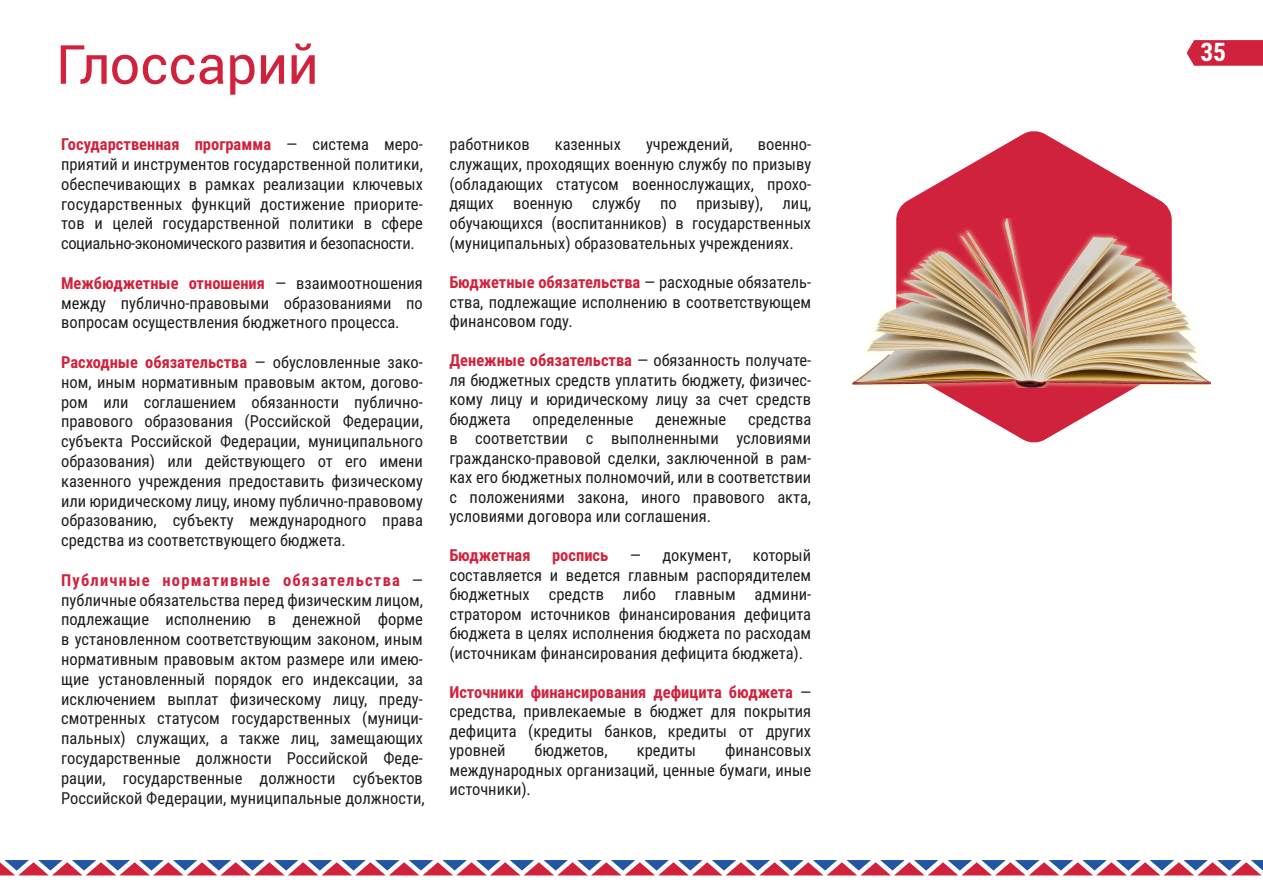
<style>
.page{position:relative;width:1263px;height:893px;background:#fff}
.page>*{position:absolute;margin:0;border:0;box-sizing:border-box;transform-origin:0 0}
.t1{font:54px "Roboto";color:#d0223c}
.t2{font:700 25.5px "Roboto Condensed";color:#fff}
.t3{font:16.5px/19.8px "Roboto Condensed";color:#1d1d1b;text-align:justify}
.t4{font:700 16.5px "Roboto Condensed";color:#d0223c}
.s1{font-weight:700;color:#d0223c}
</style>
<div class="page">
<svg style="left:0;top:860px;width:1263px;height:15px"></svg>
<svg style="left:1187px;top:40px;width:76px;height:26px;background:#d22e47"></svg>
<svg style="left:896px;top:131px;width:276px;height:312px"></svg>
<img style="left:852px;top:218px;width:359px;height:169px">
<h1 class="t1" style="left:56px;top:27px;width:263px">Глоссарий</h1>
<p class="t3" style="left:61px;top:134px;width:363px"><span class="s1">Государственная программа</span> — система меро&shy;приятий и инструментов государственной политики, обеспечивающих в рамках реализации ключевых государственных функций достижение приорите&shy;тов и целей государственной политики в сфере социально-экономического развития и безопасности.</p>
<p class="t3" style="left:61px;top:272px;width:363px"><span class="s1">Межбюджетные отношения</span> — взаимоотношения между публично-правовыми образованиями по вопросам осуществления бюджетного процесса.</p>
<p class="t3" style="left:61px;top:352px;width:363px"><span class="s1">Расходные обязательства</span> — обусловленные зако&shy;ном, иным нормативным правовым актом, догово&shy;ром или соглашением обязанности публично&shy;правового образования (Российской Федерации, субъекта Российской Федерации, муниципального образования) или действующего от его имени казенного учреждения предоставить физическому или юридическому лицу, иному публично-правовому образованию, субъекту международного права средства из соответствующего бюджета.</p>
<p class="t3" style="left:61px;top:569px;width:365px"><span class="s1">Публичные нормативные обязательства</span> — публичные обязательства перед физическим лицом, подлежащие исполнению в денежной форме в установленном соответствующим законом, иным нормативным правовым актом размере или имею&shy;щие установленный порядок его индексации, за исключением выплат физическому лицу, преду&shy;смотренных статусом государственных (муници&shy;пальных) служащих, а также лиц, замещающих государственные должности Российской Феде&shy;рации, государственные должности субъектов Российской Федерации, муниципальные должности,</p>
<p class="t3" style="left:449px;top:134px;width:82px">работников</p>
<p class="t3" style="left:555px;top:134px;width:68px">казенных</p>
<p class="t3" style="left:646px;top:134px;width:88px">учреждений,</p>
<p class="t3" style="left:449px;top:134px;width:363px;text-indent:308px">военно&shy;служащих, проходящих военную службу по призыву (обладающих статусом военнослужащих, прохо&shy;дящих военную службу по призыву), лиц, обучающихся (воспитанников) в государственных (муниципальных) образовательных учреждениях.</p>
<p class="t3" style="left:449px;top:272px;width:363px"><span class="s1">Бюджетные обязательства</span> — расходные обязатель&shy;ства, подлежащие исполнению в соответствующем финансовом году.</p>
<p class="t3" style="left:449px;top:350px;width:363px"><span class="s1">Денежные обязательства</span> — обязанность получате&shy;ля бюджетных средств уплатить бюджету, физичес&shy;кому лицу и юридическому лицу за счет средств бюджета</p>
<p class="t3" style="left:449px;top:409px;width:363px;text-indent:299px">средства в соответствии с выполненными условиями гражданско-правовой сделки, заключенной в рам&shy;ках его бюджетных полномочий, или в соответствии с положениями закона, иного правового акта, условиями договора или соглашения.</p>
<p class="t4" style="left:449px;top:544px;width:83px">Бюджетная</p>
<p class="t4" style="left:552px;top:544px;width:58px">роспись</p>
<p class="t3" style="left:630px;top:545px;width:103px">— документ,</p>
<p class="t3" style="left:533px;top:408px;width:102px">определенные</p>
<p class="t3" style="left:655px;top:408px;width:72px">денежные</p>
<p class="t3" style="left:449px;top:545px;width:363px;text-indent:303px">который составляется и ведется главным распорядителем бюджетных средств либо главным админи&shy;стратором источников финансирования дефицита бюджета в целях исполнения бюджета по расходам (источникам финансирования дефицита бюджета).</p>
<p class="t3" style="left:449px;top:682px;width:363px"><span class="s1">Источники финансирования дефицита бюджета</span> — средства, привлекаемые в бюджет для покрытия дефицита (кредиты банков, кредиты от других уровней</p>
<p class="t3" style="left:535px;top:740px;width:75px">бюджетов,</p>
<p class="t3" style="left:637px;top:740px;width:61px">кредиты</p>
<p class="t3" style="left:449px;top:740px;width:363px;text-indent:276px">финансовых международных организаций, ценные бумаги, иные источники).</p>
<h2 class="t2" style="left:1200px;top:35px;width:27px">35</h2>
</div>
